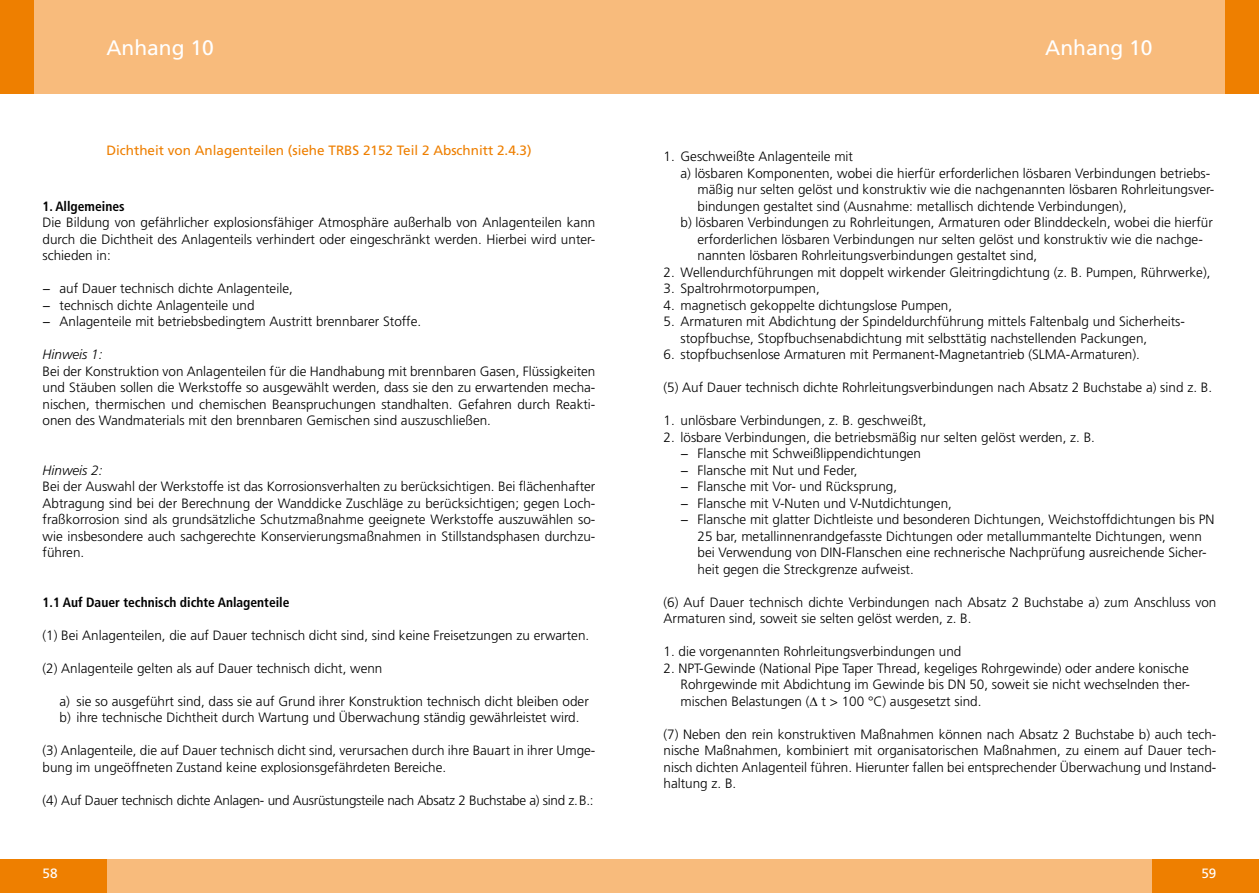
<style>
.page{position:relative;width:1259px;height:893px;background:#fff}
.page>*{position:absolute;margin:0;border:0;box-sizing:border-box;transform-origin:0 0}
.t1{font:21px "Frutiger";color:#fff}
.t2{font:300 13.5px/16.5px "Frutiger";color:#000;text-align:justify}
.t3{font:300 13.5px "Frutiger";letter-spacing:-.02em;color:#000}
.t4{font:13.5px "Frutiger";color:#ee7f00}
.t5{font:700 condensed 13.5px "Frutiger";color:#000}
.t6{font:italic 300 13.5px "Frutiger";color:#000}
.t7{font:13.5px "Frutiger";color:#fff}
</style>
<div class="page">
<div style="left:0;top:859px;width:629px;height:34px;background:#f8bb7c"></div>
<div style="left:0;top:859px;width:106px;height:34px;background:#ee7f00"></div>
<div style="left:0;top:0;width:629px;height:94px;background:#f8bb7c"></div>
<div style="left:0;top:0;width:34px;height:94px;background:#ee7f00"></div>
<div style="left:629px;top:859px;width:630px;height:34px;background:#f8bb7c"></div>
<div style="left:629px;top:0;width:630px;height:94px;background:#f8bb7c"></div>
<div style="left:1152px;top:859px;width:107px;height:34px;background:#ee7f00"></div>
<div style="left:1225px;top:0;width:34px;height:94px;background:#ee7f00"></div>
<h1 class="t1" style="left:106px;top:35px;width:109px">Anhang 10</h1>
<h1 class="t1" style="left:1045px;top:35px;width:109px">Anhang 10</h1>
<p class="t4" style="left:106px;top:142px;width:427px">Dichtheit von Anlagenteilen (siehe TRBS 2152 Teil 2 Abschnitt 2.4.3)</p>
<p class="t5" style="left:43px;top:198px;width:84px">1. Allgemeines</p>
<p class="t2" style="left:43px;top:214px;width:554px">Die Bildung von gefährlicher explosionsfähiger Atmosphäre außerhalb von Anlagentei- len kann durch die Dichtheit des Anlagenteils verhindert oder eingeschränkt werden. Hierbei wird unter&shy;schieden in:</p>
<p class="t2" style="left:43px;top:280px;width:380px;text-align:left">− auf Dauer technisch dichte Anlagenteile,<br>− technisch dichte Anlagenteile und<br>− Anlagenteile mit betriebsbedingtem Austritt brennbarer Stoffe.</p>
<p class="t6" style="left:43px;top:347px;width:62px">Hinweis 1:</p>
<p class="t2" style="left:43px;top:363px;width:554px">Bei der Konstruktion von Anlagenteilen für die Handhabung mit brennbaren Gasen, Flüssigkeiten und Stäuben sollen die Werkstoffe so ausgewählt werden, dass sie den zu erwartenden mecha&shy;nischen, thermischen und chemischen Beanspruchungen standhal-ten. Gefahren durch Reakti&shy;onen des Wandmaterials mit den brennbaren Gemischen sind auszuschließen.</p>
<p class="t6" style="left:43px;top:462px;width:62px">Hinweis 2:</p>
<p class="t2" style="left:43px;top:478px;width:554px">Bei der Auswahl der Werkstoffe ist das Korrosionsverhalten zu berücksichtigen. Bei flä-chenhafter Abtragung sind bei der Berechnung der Wanddicke Zuschläge zu berück-sichtigen; gegen Loch&shy;fraßkorrosion sind als grundsätzliche Schutzmaßnahme geeignete Werkstoffe auszuwählen so&shy;wie insbesondere auch sachgerechte Konservierungsmaß-nahmen in Stillstandsphasen durchzu&shy;führen.</p>
<p class="t5" style="left:43px;top:594px;width:248px">1.1 Auf Dauer technisch dichte Anlagenteile</p>
<p class="t2" style="left:43px;top:627px;width:548px">(1) Bei Anlagenteilen, die auf Dauer technisch dicht sind, sind keine Freisetzungen zu erwarten.</p>
<p class="t2" style="left:43px;top:660px;width:341px">(2) Anlagenteile gelten als auf Dauer technisch dicht, wenn</p>
<p class="t2" style="left:60px;top:693px;width:531px">a) sie so ausgeführt sind, dass sie auf Grund ihrer Konstruktion technisch dicht bleiben oder b) ihre technische Dichtheit durch Wartung und Überwachung ständig gewährleistet wird.</p>
<p class="t2" style="left:43px;top:742px;width:554px">(3) Anlagenteile, die auf Dauer technisch dicht sind, verursachen durch ihre Bauart in ihrer Umge&shy;bung im ungeöffneten Zustand keine explosionsgefährdeten Bereiche.</p>
<p class="t3" style="left:43px;top:792px;width:552px">(4) Auf Dauer technisch dichte Anlagen- und Ausrüstungsteile nach Absatz 2 Buchstabe a) sind z.B.:</p>
<p class="t2" style="left:663px;top:148px;width:191px">1. Geschweißte Anlagenteile mit</p>
<p class="t2" style="left:680px;top:165px;width:531px">a) lösbaren Komponenten, wobei die hierfür erforderlichen lösbaren Verbindun-gen betriebs-</p>
<p class="t2" style="left:697px;top:181px;width:518px">mäßig nur selten gelöst und konstruktiv wie die nachgenannten lösbaren Rohrleitungsver-</p>
<p class="t2" style="left:697px;top:198px;width:431px">bindungen gestaltet sind (Ausnahme: metallisch dichtende Verbin-dungen),</p>
<p class="t2" style="left:680px;top:214px;width:534px">b) lösbaren Verbindungen zu Rohrleitungen, Armaturen oder Blinddeckeln, wobei die hierfür</p>
<p class="t2" style="left:697px;top:231px;width:507px">erforderlichen lösbaren Verbindungen nur selten gelöst und konstruktiv wie die nachge-</p>
<p class="t2" style="left:697px;top:247px;width:341px">nannten lösbaren Rohrleitungsverbindungen gestaltet sind,</p>
<p class="t2" style="left:663px;top:264px;width:548px">2. Wellendurchführungen mit doppelt wirkender Gleitringdichtung (z. B. Pumpen, Rühr-werke),</p>
<p class="t2" style="left:663px;top:280px;width:158px">3. Spaltrohrmotorpumpen,</p>
<p class="t2" style="left:663px;top:297px;width:290px">4. magnetisch gekoppelte dichtungslose Pumpen,</p>
<p class="t2" style="left:680px;top:313px;width:506px;text-indent:-17px">5. Armaturen mit Abdichtung der Spindeldurchführung mittels Faltenbalg und Sicherheits&shy;stopfbuchse, Stopfbuchsenabdichtung mit selbsttätig nachstellenden Pa-ckungen,</p>
<p class="t2" style="left:663px;top:346px;width:478px">6. stopfbuchsenlose Armaturen mit Permanent-Magnetantrieb (SLMA-Armaturen).</p>
<p class="t2" style="left:663px;top:379px;width:550px">(5) Auf Dauer technisch dichte Rohrleitungsverbindungen nach Absatz 2 Buchstabe a) sind z. B.</p>
<p class="t2" style="left:663px;top:412px;width:264px">1. unlösbare Verbindungen, z. B. geschweißt,</p>
<p class="t2" style="left:663px;top:429px;width:433px">2. lösbare Verbindungen, die betriebsmäßig nur selten gelöst werden, z. B.</p>
<p class="t2" style="left:680px;top:445px;width:242px">− Flansche mit Schweißlippendichtungen</p>
<p class="t2" style="left:680px;top:462px;width:179px">− Flansche mit Nut und Feder,</p>
<p class="t2" style="left:680px;top:478px;width:218px">− Flansche mit Vor- und Rücksprung,</p>
<p class="t2" style="left:680px;top:495px;width:273px">− Flansche mit V-Nuten und V-Nutdichtungen,</p>
<p class="t2" style="left:680px;top:511px;width:535px">− Flansche mit glatter Dichtleiste und besonderen Dichtungen, Weichstoffdichtun-gen bis PN</p>
<p class="t2" style="left:697px;top:528px;width:506px">25 bar, metallinnenrandgefasste Dichtungen oder me-tall- ummantelte Dichtungen, wenn</p>
<p class="t2" style="left:697px;top:544px;width:510px">bei Verwendung von DIN-Flanschen eine rechneri-sche Nach- prüfung ausreichende Sicher-</p>
<p class="t2" style="left:697px;top:561px;width:218px">heit gegen die Streckgrenze aufweist.</p>
<p class="t2" style="left:663px;top:594px;width:554px">(6) Auf Dauer technisch dichte Verbindungen nach Absatz 2 Buchstabe a) zum An-schluss von<br>Armaturen sind, soweit sie selten gelöst werden, z. B.</p>
<p class="t2" style="left:663px;top:643px;width:299px">1. die vorgenannten Rohrleitungsverbindungen und</p>
<p class="t2" style="left:680px;top:660px;width:511px;text-indent:-17px">2. NPT-Gewinde (National Pipe Taper Thread, kegeliges Rohrgewinde) oder andere konische Rohrgewinde mit Abdichtung im Gewinde bis DN 50, soweit sie nicht wechselnden ther&shy;mischen Belastungen (∆ t &gt; 100 °C) ausgesetzt sind.</p>
<p class="t2" style="left:663px;top:726px;width:554px">(7) Neben den rein konstruktiven Maßnahmen können nach Absatz 2 Buchstabe b) auch tech&shy;nische Maßnahmen, kombiniert mit organisatorischen Maßnahmen, zu einem auf Dauer tech&shy;nisch dichten Anlagenteil führen. Hierunter fallen bei entsprechender Über-wachung und Instand&shy;haltung z. B.</p>
<p class="t7" style="left:43px;top:865px;width:8px">58</p>
<p class="t7" style="left:1201px;top:865px;width:8px">59</p>
</div>
